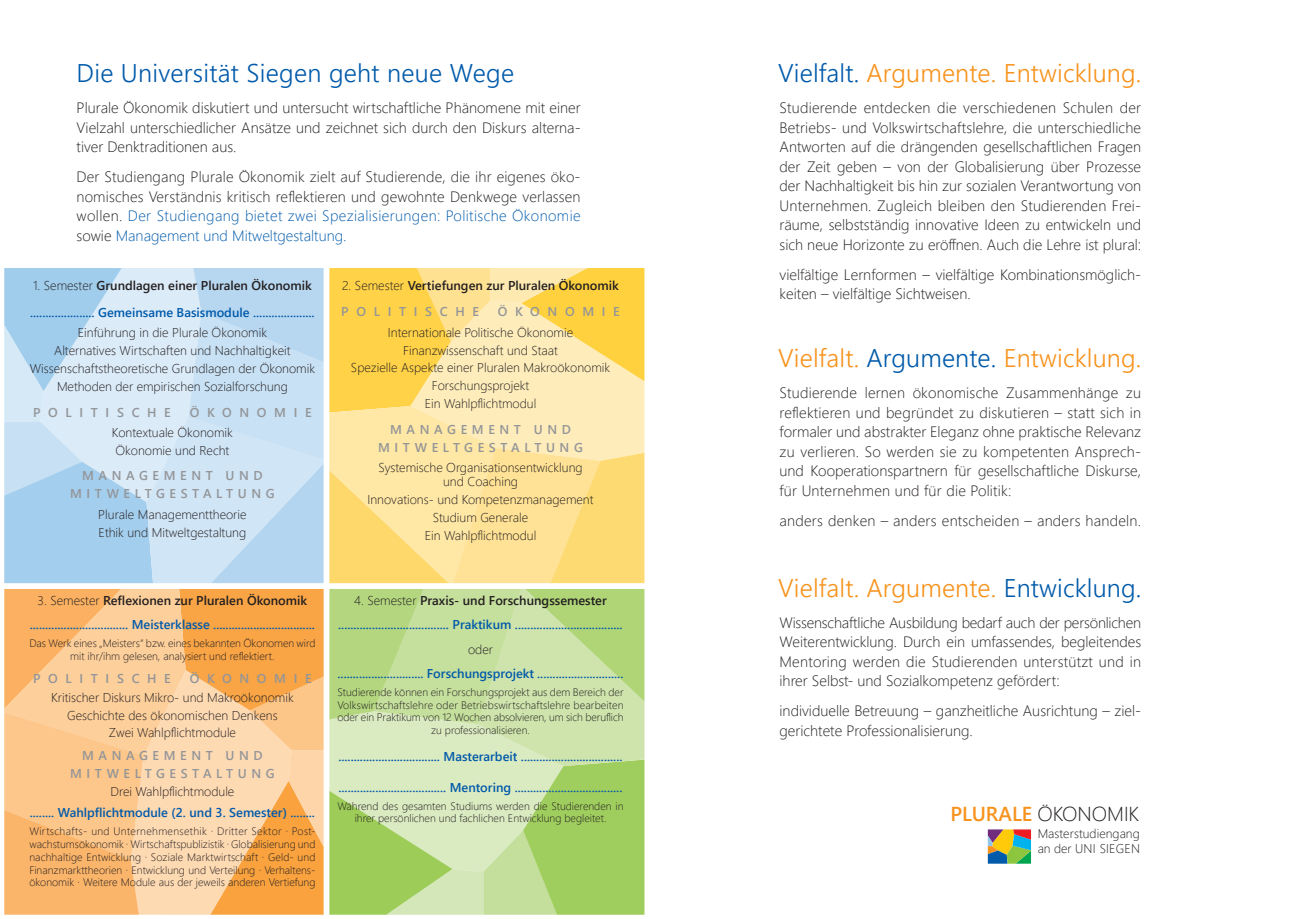
<style>
.page{position:relative;width:1289px;height:919px;background:#fff}
.page>*{position:absolute;margin:0;border:0;box-sizing:border-box;transform-origin:0 0}
.t1{font:300 25.5px "Segoe UI";letter-spacing:.005em;color:#f7931d}
.t2{font:300 25.5px "Segoe UI";letter-spacing:.01em;color:#015aaa}
.t3{font:300 20.1px "Segoe UI";color:#231f20}
.t4{font:300 15px/19.5px "Segoe UI";color:#231f20;text-align:justify}
.t5{font:600 12.75px/24.9px "Segoe UI";color:#015aaa;text-align:center}
.t6{font:300 12.75px/17.9px "Segoe UI";color:#231f20;text-align:center}
.t7{font:600 12.75px/17.9px "Segoe UI";letter-spacing:.36em;color:#939598;text-align:center}
.t8{font:600 12.75px/26.2px "Segoe UI";color:#231f20}
.t9{font:600 12.75px "Segoe UI";letter-spacing:.6em;color:#939598}
.t10{font:300 12.6px/15.1px "Segoe UI";letter-spacing:.005em;color:#231f20}
.t11{font:300 10.8px/12.8px "Segoe UI";color:#231f20;text-align:center}
.s1{color:#015aaa}
.s2{font-weight:300;color:#231f20}
.s3{color:#231f20}
.s4{font-weight:300}
.s5{color:#939598}
.s6{font-weight:600;color:#f7931d}
</style>
<div class="page">
<svg style="left:987px;top:829px;width:44px;height:34px"></svg>
<svg style="left:4px;top:268px;width:319px;height:315px;background:#c3def3"></svg>
<svg style="left:329px;top:268px;width:315px;height:315px;background:#fee08a"></svg>
<svg style="left:4px;top:589px;width:319px;height:325px;background:#fcc282"></svg>
<svg style="left:329px;top:589px;width:315px;height:325px;background:#c0dd95"></svg>
<h1 class="t2" style="left:77px;top:49px;width:439px">Die Universität Siegen geht neue Wege</h1>
<p class="t4" style="left:77px;top:96px;width:505px">Plurale Ökonomik diskutiert und untersucht wirtschaftliche Phänomene mit einer Vielzahl unterschiedlicher Ansätze und zeichnet sich durch den Diskurs alterna&shy;tiver Denktraditionen aus.</p>
<p class="t4" style="left:77px;top:165px;width:505px">Der Studiengang Plurale Ökonomik zielt auf Studierende, die ihr eigenes öko&shy;nomisches Verständnis kritisch reflektieren und gewohnte Denkwege verlassen wollen. <span class="s1">Der Studiengang bietet zwei Spezialisierungen: Politische Ökonomie </span>sowie <span class="s1">Management und Mitweltgestaltung.</span></p>
<p class="t5" style="left:30px;top:271px;width:286px;line-height:26.8px;text-align:left"><span class="s2">1. Semester</span> <span class="s3">Grundlagen einer Pluralen Ökonomik </span>..................... Gemeinsame Basismodule ....................</p>
<p class="t6" style="left:30px;top:322px;width:287px">Einführung in die Plurale Ökonomik<br>Alternatives Wirtschaften und Nachhaltigkeit Wissenschaftstheoretische Grundlagen der Ökonomik Methoden der empirischen Sozialforschung</p>
<p class="t9" style="left:33px;top:400px;width:139px">POLITISCHE</p>
<p class="t9" style="left:190px;top:400px;width:123px">ÖKONOMIE</p>
<p class="t6" style="left:112px;top:422px;width:122px;text-align:left">Kontextuale Ökonomik<br>Ökonomie und Recht</p>
<p class="t7" style="left:70px;top:466px;width:206px">MANAGEMENT UND<br>MITWELTGESTALTUNG</p>
<p class="t6" style="left:98px;top:504px;width:150px;text-align:left">Plurale Managementtheorie<br>Ethik und Mitweltgestaltung</p>
<p class="t5" style="left:30px;top:586px;width:287px"><span class="s2">3. Semester</span> <span class="s3">Reflexionen zur Pluralen Ökonomik </span>................................ Meisterklasse .................................</p>
<p class="t11" style="left:29px;top:636px;width:287px">Das Werk eines „Meisters“ bzw. eines bekannten Ökonomen wird mit ihr/ihm gelesen, analysiert und reflektiert.</p>
<p class="t9" style="left:33px;top:666px;width:139px">POLITISCHE</p>
<p class="t9" style="left:190px;top:666px;width:123px">ÖKONOMIE</p>
<p class="t6" style="left:51px;top:687px;width:244px">Kritischer Diskurs Mikro- und Makroökonomik<br>Geschichte des ökonomischen Denkens<br>Zwei Wahlpflichtmodule</p>
<p class="t7" style="left:70px;top:746px;width:206px;line-height:17.2px">MANAGEMENT UND<br>MITWELTGESTALTUNG</p>
<p class="t6" style="left:110px;top:781px;width:125px">Drei Wahlpflichtmodule</p>
<p class="t5" style="left:30px;top:799px;width:287px">........ Wahlpflichtmodule (2. und 3. Semester) ........</p>
<p class="t11" style="left:29px;top:823px;width:287px;text-align:justify">Wirtschafts- und Unternehmensethik · Dritter Sektor · Post&shy;wachstumsökonomik · Wirtschaftspublizistik · Globalisierung und nachhaltige Entwicklung · Soziale Marktwirtschaft · Geld- und Finanzmarkttheorien · Entwicklung und Verteilung · Verhaltens&shy;ökonomik · Weitere Module aus der jeweils anderen Vertiefung</p>
<p class="t8" style="left:341px;top:271px;width:279px"><span class="s4">2. Semester</span> Vertiefungen zur Pluralen Ökonomik<br><span class="s5">POLITISCHE</span></p>
<p class="t9" style="left:498px;top:299px;width:123px">ÖKONOMIE</p>
<p class="t6" style="left:351px;top:322px;width:261px">Internationale Politische Ökonomie<br>Finanzwissenschaft und Staat<br>Spezielle Aspekte einer Pluralen Makroökonomik<br>Forschungsprojekt<br>Ein Wahlpflichtmodul</p>
<p class="t7" style="left:378px;top:419px;width:206px">MANAGEMENT UND<br>MITWELTGESTALTUNG</p>
<p class="t6" style="left:378px;top:459px;width:206px;line-height:14.1px">Systemische Organisationsentwicklung und Coaching</p>
<p class="t6" style="left:367px;top:489px;width:227px">Innovations- und Kompetenzmanagement<br>Studium Generale<br>Ein Wahlpflichtmodul</p>
<p class="t5" style="left:338px;top:586px;width:286px"><span class="s2">4. Semester</span> <span class="s3">Praxis- und Forschungssemester </span>.................................... Praktikum ...................................</p>
<p class="t6" style="left:468px;top:639px;width:26px">oder</p>
<p class="t5" style="left:337px;top:660px;width:287px">............................ Forschungsprojekt ............................</p>
<p class="t11" style="left:337px;top:684px;width:287px">Studierende können ein Forschungsprojekt aus dem Bereich der Volkswirtschaftslehre oder Betriebswirtschaftslehre bearbeiten oder ein Praktikum von 12 Wochen absolvieren, um sich beruflich zu professionalisieren.</p>
<p class="t5" style="left:338px;top:743px;width:285px">................................. Masterarbeit .................................</p>
<p class="t5" style="left:338px;top:773px;width:285px">................................... Mentoring ...................................</p>
<p class="t11" style="left:337px;top:798px;width:287px">Während des gesamten Studiums werden die Studierenden in ihrer persönlichen und fachlichen Entwicklung begleitet.</p>
<h1 class="t1" style="left:778px;top:49px;width:365px"><span class="s1">Vielfalt.</span> Argumente. Entwicklung.</h1>
<p class="t4" style="left:779px;top:96px;width:363px">Studierende entdecken die verschiedenen Schulen der Betriebs- und Volkswirtschaftslehre, die unterschiedliche Antworten auf die drängenden gesellschaftlichen Fragen der Zeit geben – von der Globalisierung über Prozesse der Nachhaltigkeit bis hin zur sozialen Verantwortung von Unternehmen. Zugleich bleiben den Studierenden Frei&shy;räume, selbstständig innovative Ideen zu entwickeln und sich neue Horizonte zu eröffnen. Auch die Lehre ist plural:</p>
<p class="t4" style="left:779px;top:263px;width:363px">vielfältige Lernformen – vielfältige Kombinationsmöglich&shy;keiten – vielfältige Sichtweisen.</p>
<h1 class="t1" style="left:778px;top:334px;width:365px">Vielfalt. <span class="s1">Argumente.</span> Entwicklung.</h1>
<p class="t4" style="left:779px;top:381px;width:363px">Studierende lernen ökonomische Zusammenhänge zu reflektieren und begründet zu diskutieren – statt sich in formaler und abstrakter Eleganz ohne praktische Relevanz zu verlieren. So werden sie zu kompetenten Ansprech&shy;und Kooperationspartnern für gesellschaftliche Diskurse, für Unternehmen und für die Politik:</p>
<p class="t4" style="left:779px;top:509px;width:363px">anders denken – anders entscheiden – anders handeln.</p>
<h1 class="t1" style="left:778px;top:564px;width:365px">Vielfalt. Argumente. <span class="s1">Entwicklung.</span></h1>
<p class="t4" style="left:779px;top:611px;width:363px">Wissenschaftliche Ausbildung bedarf auch der persönlichen Weiterentwicklung. Durch ein umfassendes, begleitendes Mentoring werden die Studierenden unterstützt und in ihrer Selbst- und Sozialkompetenz gefördert:</p>
<p class="t4" style="left:779px;top:699px;width:363px">individuelle Betreuung – ganzheitliche Ausrichtung – ziel&shy;gerichtete Professionalisierung.</p>
<h2 class="t3" style="left:950px;top:795px;width:190px"><span class="s6">PLURALE</span> ÖKONOMIK</h2>
<p class="t10" style="left:1037px;top:824px;width:104px">Masterstudiengang an der UNI SIEGEN</p>
</div>
